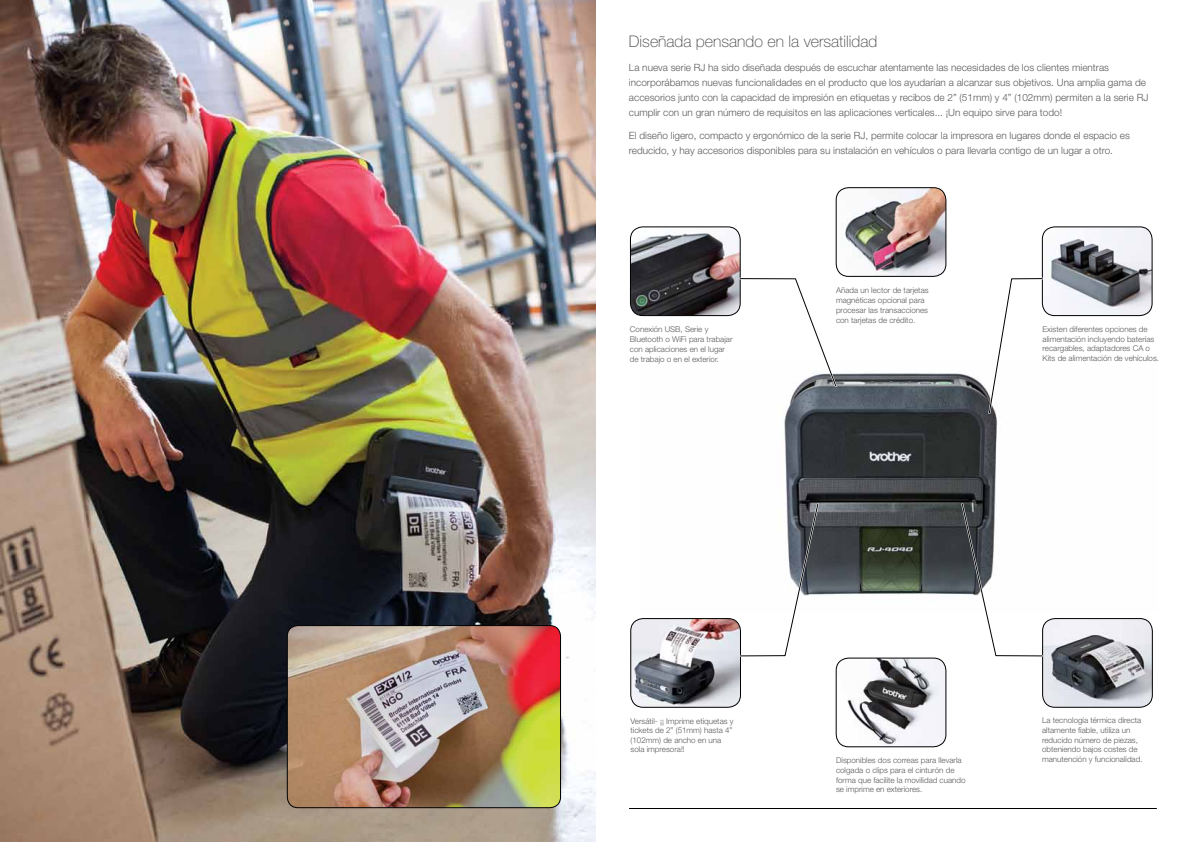
<style>
.page{position:relative;width:1191px;height:842px;background:#fff}
.page>*{position:absolute;margin:0;border:0;box-sizing:border-box;transform-origin:0 0}
.t1{font:100 16px "Helvetica Neue";color:#414042}
.t2{font:300 10px/15px "Helvetica Neue";color:#58595b}
.t3{font:300 8px/9.6px "Helvetica Neue";color:#58595b}
</style>
<div class="page">
<img style="left:0;top:0;width:595px;height:842px">
<img style="left:287px;top:626px;width:273px;height:182px">
<div style="left:287px;top:625px;width:274px;height:183px;border:1px solid #000;border-radius:11px"></div>
<hr style="left:629px;top:808px;width:527px;height:1px;background:#000">
<img style="left:784px;top:372px;width:214px;height:223px">
<img style="left:836px;top:188px;width:110px;height:88px">
<div style="left:836px;top:187px;width:110px;height:90px;border:1px solid #000;border-radius:12px"></div>
<img style="left:836px;top:658px;width:110px;height:89px">
<div style="left:836px;top:658px;width:110px;height:89px;border:1px solid #000;border-radius:12px"></div>
<img style="left:1042px;top:619px;width:110px;height:88px">
<div style="left:1042px;top:618px;width:110px;height:89px;border:1px solid #000;border-radius:12px"></div>
<img style="left:631px;top:619px;width:109px;height:88px">
<div style="left:630px;top:618px;width:110px;height:89px;border:1px solid #000;border-radius:12px"></div>
<img style="left:630px;top:227px;width:110px;height:89px">
<div style="left:630px;top:227px;width:110px;height:89px;border:1px solid #000;border-radius:12px"></div>
<img style="left:1042px;top:227px;width:110px;height:89px">
<div style="left:1042px;top:227px;width:110px;height:89px;border:1px solid #000;border-radius:12px"></div>
<svg style="left:960px;top:502px;width:84px;height:156px"></svg>
<svg style="left:738px;top:502px;width:82px;height:156px"></svg>
<svg style="left:738px;top:277px;width:100px;height:112px"></svg>
<svg style="left:987px;top:277px;width:57px;height:138px"></svg>
<h1 class="t1" style="left:629px;top:32px;width:250px">Diseñada pensando en la versatilidad</h1>
<p class="t2" style="left:629px;top:59px;width:521px">La nueva serie RJ ha sido diseñada después de escuchar atentamente las necesidades de los clientes mientras incorporábamos nuevas funcionalidades en el producto que los ayudarían a alcanzar sus objetivos. Una amplia gama de accesorios junto con la capacidad de impresión en etiquetas y recibos de 2” (51mm) y 4” (102mm) permiten a la serie RJ cumplir con un gran número de requisitos en las aplicaciones verticales... ¡Un equipo sirve para todo!</p>
<p class="t2" style="left:629px;top:128px;width:502px">El diseño ligero, compacto y ergonómico de la serie RJ, permite colocar la impresora en lugares donde el espacio es reducido, y hay accesorios disponibles para su instalación en vehículos o para llevarla contigo de un lugar a otro.</p>
<p class="t3" style="left:630px;top:324px;width:104px;line-height:10px">Conexión USB, Serie y<br>Bluetooth o WiFi para trabajar con aplicaciones en el lugar de trabajo o en el exterior.</p>
<p class="t3" style="left:836px;top:285px;width:94px;line-height:10px">Añada un lector de tarjetas magnéticas opcional para procesar las transacciones con tarjetas de crédito.</p>
<p class="t3" style="left:1042px;top:324px;width:118px">Existen diferentes opciones de alimentación incluyendo baterías recargables, adaptadores CA o Kits de alimentación de vehículos.</p>
<p class="t3" style="left:630px;top:716px;width:104px">Versátil- ¡¡ Imprime etiquetas y tickets de 2” (51mm) hasta 4” (102mm) de ancho en una sola impresora!!</p>
<p class="t3" style="left:1042px;top:715px;width:101px">La tecnología térmica directa altamente fiable, utiliza un reducido número de piezas, obteniendo bajos costes de</p>
<p class="t3" style="left:836px;top:755px;width:127px">Disponibles dos correas para llevarla</p>
<p class="t3" style="left:1042px;top:754px;width:102px">manutención y funcionalidad.</p>
<p class="t3" style="left:836px;top:765px;width:131px">colgada o clips para el cinturón de forma que facilite la movilidad cuando se imprime en exteriores.</p>
</div>
